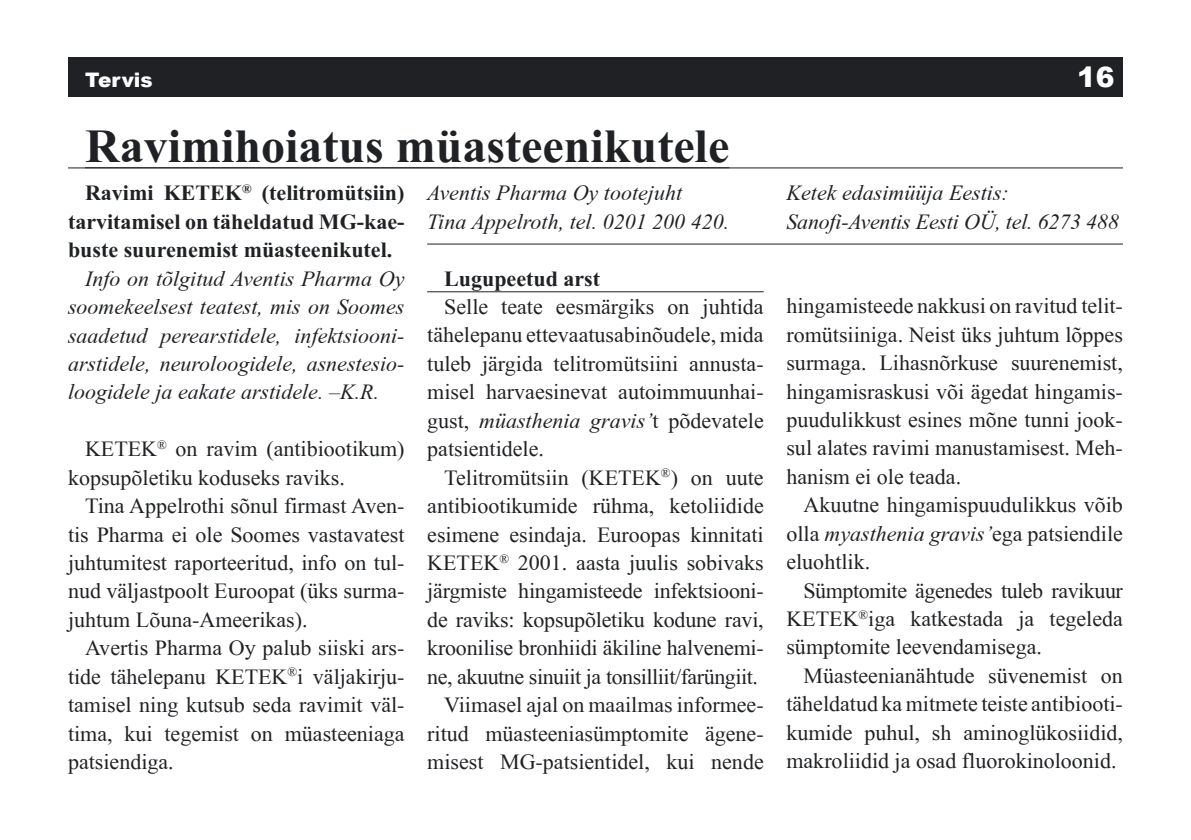
<style>
.page{position:relative;width:1191px;height:840px;background:#fff}
.page>*{position:absolute;margin:0;border:0;box-sizing:border-box;transform-origin:0 0}
.Esimene_peal{font:700 48px "EE Times New Roman";color:#202124}
.t1{font:900 28px "Arial";color:#fff}
.Põhitekst{font:22px/28.4px "EE Times New Roman";color:#202124;text-align:justify}
.Põhitekst-2{font:italic 22px/28.4px "EE Times New Roman";color:#202124;text-align:justify}
.Põhitekst_taandeta{font:italic 22px/28.4px "EE Times New Roman";color:#202124}
.Põhitekst-3{font:700 22px/28.4px "EE Times New Roman";color:#202124;text-align:justify}
.Teine_peal{font:700 22px "EE Times New Roman";color:#202124}
.Rubriik_vasak{font:900 20px "Arial";color:#fff}
.s1{font-style:italic}
</style>
<div class="page">
<div style="left:68px;top:57px;width:1055px;height:39px;background:#202124"></div>
<hr style="left:427px;top:291px;width:336px;height:1px;background:#202124">
<hr style="left:68px;top:167px;width:1055px;height:1px;background:#202124">
<hr style="left:427px;top:243px;width:696px;height:1px;background:#202124">
<p class="Rubriik_vasak" style="left:85px;top:65px;width:69px">Tervis</p>
<p class="t1" style="left:1077px;top:56px;width:39px">16</p>
<p class="Esimene_peal" style="left:85px;top:118px;width:646px">Ravimihoiatus müasteenikutele</p>
<p class="Põhitekst-3" style="left:68px;top:178px;width:338px;text-indent:17px">Ravimi KETEK<sup>®</sup> (telitromütsiin) tarvitamisel on täheldatud MG-kae&shy;buste suurenemist müasteenikutel.</p>
<p class="Põhitekst-2" style="left:68px;top:264px;width:338px;text-indent:17px">Info on tõlgitud Aventis Pharma Oy soomekeelsest teatest, mis on Soomes saadetud perearstidele, infektsiooni&shy;arstidele, neuroloogidele, asnestesio&shy;loogidele ja eakate arstidele. –K.R.</p>
<p class="Põhitekst" style="left:68px;top:434px;width:338px;text-indent:17px">KETEK<sup>®</sup> on ravim (antibiootikum) kopsupõletiku koduseks raviks.</p>
<p class="Põhitekst" style="left:68px;top:491px;width:338px;text-indent:17px">Tina Appelrothi sõnul firmast Aven&shy;tis Pharma ei ole Soomes vastavatest juhtumitest raporteeritud, info on tul&shy;nud väljastpoolt Euroopat (üks surma&shy;juhtum Lõuna-Ameerikas).</p>
<p class="Põhitekst" style="left:68px;top:633px;width:338px;text-indent:17px">Avertis Pharma Oy palub siiski ars&shy;tide tähelepanu KETEK<sup>®</sup>i väljakirju&shy;tamisel ning kutsub seda ravimit väl&shy;tima, kui tegemist on müasteeniaga patsiendiga.</p>
<p class="Põhitekst_taandeta" style="left:427px;top:179px;width:303px">Aventis Pharma Oy tootejuht<br>Tina Appelroth, tel. 0201 200 420.</p>
<p class="Teine_peal" style="left:444px;top:265px;width:157px">Lugupeetud arst</p>
<p class="Põhitekst" style="left:427px;top:292px;width:338px;text-indent:17px">Selle teate eesmärgiks on juhtida tähelepanu ettevaatusabinõudele, mida tuleb järgida telitromütsiini annusta&shy;misel harvaesinevat autoimmuunhai&shy;gust, <span class="s1">müasthenia gravis’</span>t põdevatele patsientidele.</p>
<p class="Põhitekst" style="left:427px;top:463px;width:338px;text-indent:17px">Telitromütsiin (KETEK<sup>®</sup>) on uute antibiootikumide rühma, ketoliidide esimene esindaja. Euroopas kinnitati KETEK<sup>®</sup> 2001. aasta juulis sobivaks järgmiste hingamisteede infektsiooni&shy;de raviks: kopsupõletiku kodune ravi, kroonilise bronhiidi äkiline halvenemi&shy;ne, akuutne sinuiit ja tonsilliit/farüngiit.</p>
<p class="Põhitekst" style="left:427px;top:690px;width:338px;text-indent:17px">Viimasel ajal on maailmas informee&shy;ritud müasteeniasümptomite ägene&shy;misest MG-patsientidel, kui nende</p>
<p class="Põhitekst_taandeta" style="left:786px;top:179px;width:334px">Ketek edasimüüja Eestis:<br>Sanofi-Aventis Eesti OÜ, tel. 6273 488</p>
<p class="Põhitekst" style="left:786px;top:291px;width:338px">hingamisteede nakkusi on ravitud telit&shy;romütsiiniga. Neist üks juhtum lõppes surmaga. Lihasnõrkuse suurenemist, hingamisraskusi või ägedat hingamis&shy;puudulikkust esines mõne tunni jook&shy;sul alates ravimi manustamisest. Meh&shy;hanism ei ole teada.</p>
<p class="Põhitekst" style="left:786px;top:490px;width:338px;text-indent:17px">Akuutne hingamispuudulikkus võib olla <span class="s1">myasthenia gravis’</span>ega patsiendile eluohtlik.</p>
<p class="Põhitekst" style="left:786px;top:575px;width:338px;text-indent:17px">Sümptomite ägenedes tuleb ravikuur KETEK<sup>®</sup>iga katkestada ja tegeleda sümptomite leevendamisega.</p>
<p class="Põhitekst" style="left:786px;top:661px;width:338px;text-indent:17px">Müasteenianähtude süvenemist on täheldatud ka mitmete teiste antibiooti&shy;kumide puhul, sh aminoglükosiidid, makroliidid ja osad fluorokinoloonid.</p>
</div>
